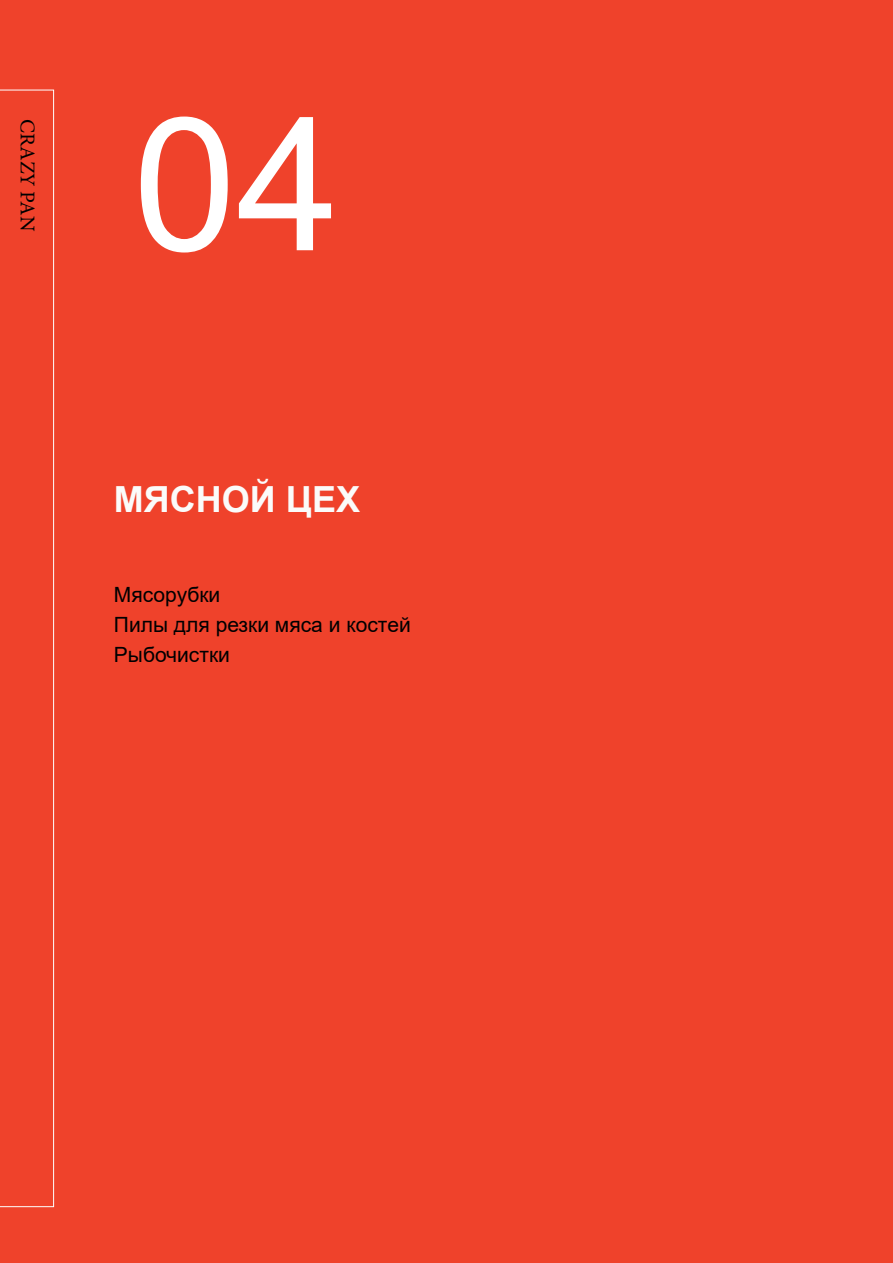
<style>
.page{position:relative;width:893px;height:1263px;background:#ef422b}
.page>*{position:absolute;margin:0;border:0;box-sizing:border-box;transform-origin:0 0}
.t1{font:186px "Arial";color:#fff}
.t2{font:700 36px "Arial";color:#fbfbfa}
.t3{font:21px/30px "Arial";color:#000001}
.t4{font:21px "Minion Pro";color:#000001}
</style>
<div class="page">
<svg style="left:0;top:90px;width:54px;height:1117px"></svg>
<p class="t4" style="left:41px;top:119px;width:114px;rotate:90deg">CRAZY PAN</p>
<h1 class="t1" style="left:133px;top:57px;width:208px">04</h1>
<h2 class="t2" style="left:114px;top:474px;width:248px">МЯСНОЙ ЦЕХ</h2>
<p class="t3" style="left:114px;top:580px;width:298px">Мясорубки<br>Пилы для резки мяса и костей<br>Рыбочистки</p>
</div>
